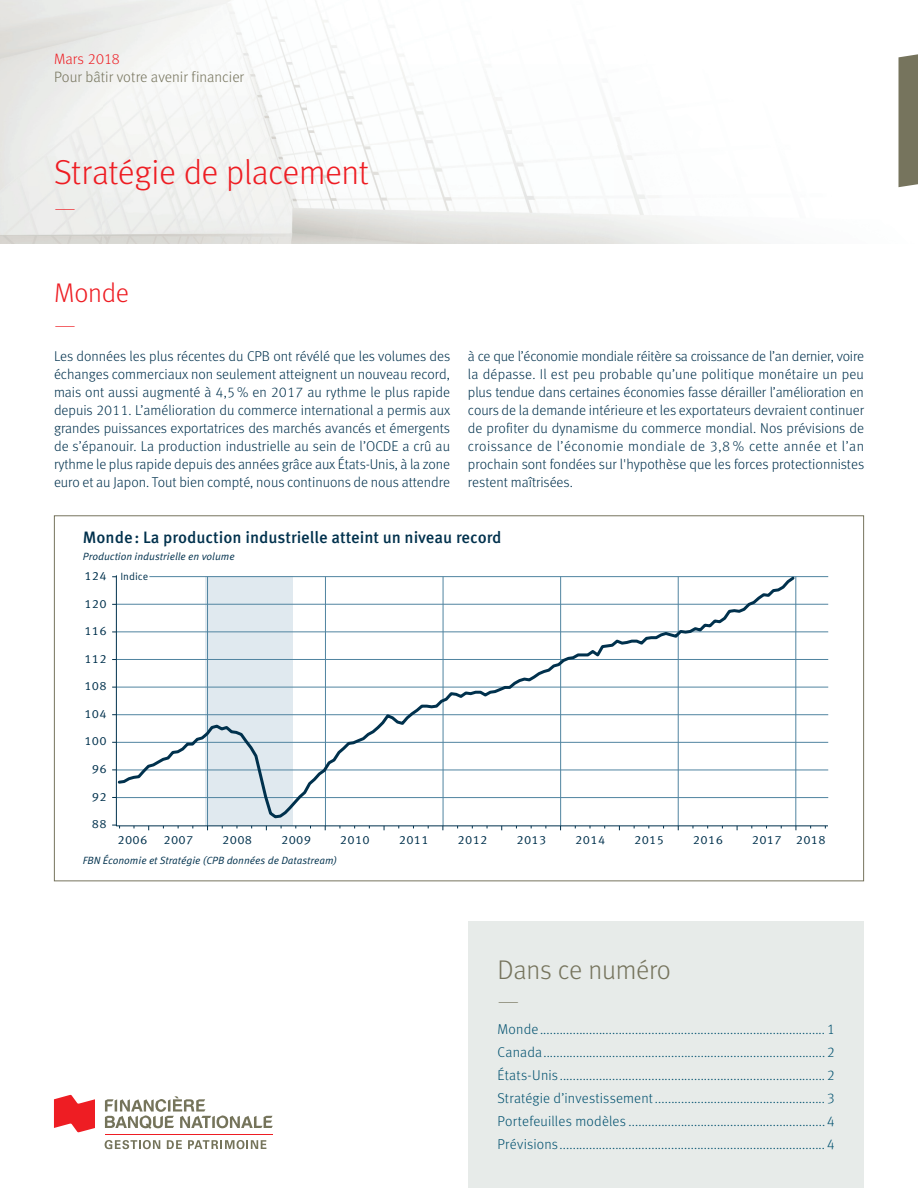
<style>
.page{position:relative;width:918px;height:1188px;background:#fff}
.page>*{position:absolute;margin:0;border:0;box-sizing:border-box;transform-origin:0 0}
.t1{font:300 34.5px "Meta OT";letter-spacing:-.015em;color:#ee1d23}
.t2{font:300 27px "Meta OT";letter-spacing:-.01em;color:#76745d}
.t3{font:300 27px "Meta OT";letter-spacing:-.01em;color:#ee1d23}
.t4{font:100 27px "Meta OT";color:#ee1d23}
.t5{font:100 27px "Meta OT";color:#76745d}
.t6{font:500 16.5px "Meta OT";color:#00314d}
.t7{font:300 15px "Meta OT";color:#76745d}
.t8{font:300 15px "Meta OT";letter-spacing:-.01em;color:#ee1d23}
.t9{font:300 14.25px/18px "Meta OT";color:#00314d;text-align:justify}
.t10{font:300 14.25px/22.8px "Meta OT";letter-spacing:.01em;color:#01516f;text-align:justify}
.t11{font:12px "Meta OT Norm";letter-spacing:.03em;color:#00314d;scale:1.06 1}
.t12{font:10.5px "Meta OT Norm Ita";color:#00314d}
.t13{font:10.5px "Meta OT Norm";color:#00314d}
</style>
<div class="page">
<img style="left:0;top:0;width:899px;height:244px">
<div style="left:468px;top:922px;width:396px;height:266px;background:#e7ebe9"></div>
<svg style="left:898px;top:52px;width:20px;height:135px;background:#7e7c67"></svg>
<hr style="left:105px;top:1134px;width:168px;height:1px;background:#ee1d23">
<svg style="left:105px;top:1096px;width:168px;height:33px"></svg>
<svg style="left:54px;top:1095px;width:41px;height:37px"></svg>
<svg style="left:105px;top:1140px;width:55px;height:9px"></svg>
<svg style="left:167px;top:1140px;width:15px;height:9px"></svg>
<svg style="left:188px;top:1140px;width:78px;height:9px"></svg>
<svg style="left:116px;top:576px;width:712px;height:251px"></svg>
<svg style="left:116px;top:575px;width:681px;height:245px"></svg>
<p class="t8" style="left:54px;top:54px;width:68px">Mars 2018</p>
<p class="t7" style="left:54px;top:72px;width:192px">Pour bâtir votre avenir financier</p>
<h1 class="t1" style="left:54px;top:159px;width:316px">Stratégie de placement</h1>
<h2 class="t4" style="left:54px;top:198px;width:23px">—</h2>
<h2 class="t3" style="left:54px;top:283px;width:76px">Monde</h2>
<h2 class="t4" style="left:54px;top:314px;width:23px">—</h2>
<p class="t9" style="left:54px;top:348px;width:398px">Les données les plus récentes du CPB ont révélé que les volumes des échanges commerciaux non seulement atteignent un nouveau record, mais ont aussi augmenté à 4,5 % en 2017 au rythme le plus rapide depuis 2011. L’amélioration du commerce international a permis aux grandes puissances exportatrices des marchés avancés et émergents de s’épanouir. La production industrielle au sein de l’OCDE a crû au rythme le plus rapide depuis des années grâce aux États-Unis, à la zone euro et au Japon. Tout bien compté, nous continuons de nous attendre</p>
<p class="t9" style="left:468px;top:348px;width:398px">à ce que l’économie mondiale réitère sa croissance de l’an dernier, voire la dépasse. Il est peu probable qu’une politique monétaire un peu plus tendue dans certaines économies fasse dérailler l’amélioration en cours de la demande intérieure et les exportateurs devraient continuer de profiter du dynamisme du commerce mondial. Nos prévisions de croissance de l’économie mondiale de 3,8 % cette année et l’an prochain sont fondées sur l'hypothèse que les forces protectionnistes restent maîtrisées.</p>
<p class="t6" style="left:83px;top:531px;width:420px">Monde: La production industrielle atteint un niveau record</p>
<p class="t12" style="left:83px;top:552px;width:153px">Production industrielle en volume</p>
<p class="t11" style="left:84px;top:571px;width:23px">124</p>
<p class="t11" style="left:84px;top:599px;width:23px">120</p>
<p class="t11" style="left:84px;top:627px;width:23px">116</p>
<p class="t11" style="left:84px;top:654px;width:23px">112</p>
<p class="t11" style="left:84px;top:682px;width:23px">108</p>
<p class="t11" style="left:84px;top:709px;width:23px">104</p>
<p class="t11" style="left:84px;top:737px;width:23px">100</p>
<p class="t11" style="left:92px;top:764px;width:16px">96</p>
<p class="t11" style="left:92px;top:792px;width:16px">92</p>
<p class="t11" style="left:92px;top:819px;width:16px">88</p>
<p class="t13" style="left:120px;top:573px;width:29px">Indice</p>
<p class="t11" style="left:118px;top:836px;width:30px">2006</p>
<p class="t11" style="left:163px;top:836px;width:30px">2007</p>
<p class="t11" style="left:222px;top:836px;width:30px">2008</p>
<p class="t11" style="left:281px;top:836px;width:30px">2009</p>
<p class="t11" style="left:340px;top:836px;width:30px">2010</p>
<p class="t11" style="left:399px;top:836px;width:30px">2011</p>
<p class="t11" style="left:458px;top:836px;width:30px">2012</p>
<p class="t11" style="left:516px;top:836px;width:30px">2013</p>
<p class="t11" style="left:575px;top:836px;width:30px">2014</p>
<p class="t11" style="left:634px;top:836px;width:30px">2015</p>
<p class="t11" style="left:693px;top:836px;width:30px">2016</p>
<p class="t11" style="left:752px;top:836px;width:71px">2017 2018</p>
<p class="t12" style="left:83px;top:856px;width:256px">FBN Économie et Stratégie (CPB données de Datastream)</p>
<h2 class="t2" style="left:498px;top:960px;width:175px">Dans ce numéro</h2>
<h2 class="t5" style="left:498px;top:991px;width:23px">—</h2>
<p class="t10" style="left:498px;top:1019px;width:339px">Monde ....................................................................................... 1<br>Canada ...................................................................................... 2<br>États-Unis ................................................................................. 2<br>Stratégie d’investissement .................................................... 3<br>Portefeuilles modèles ............................................................ 4<br>Prévisions ................................................................................. 4</p>
</div>
